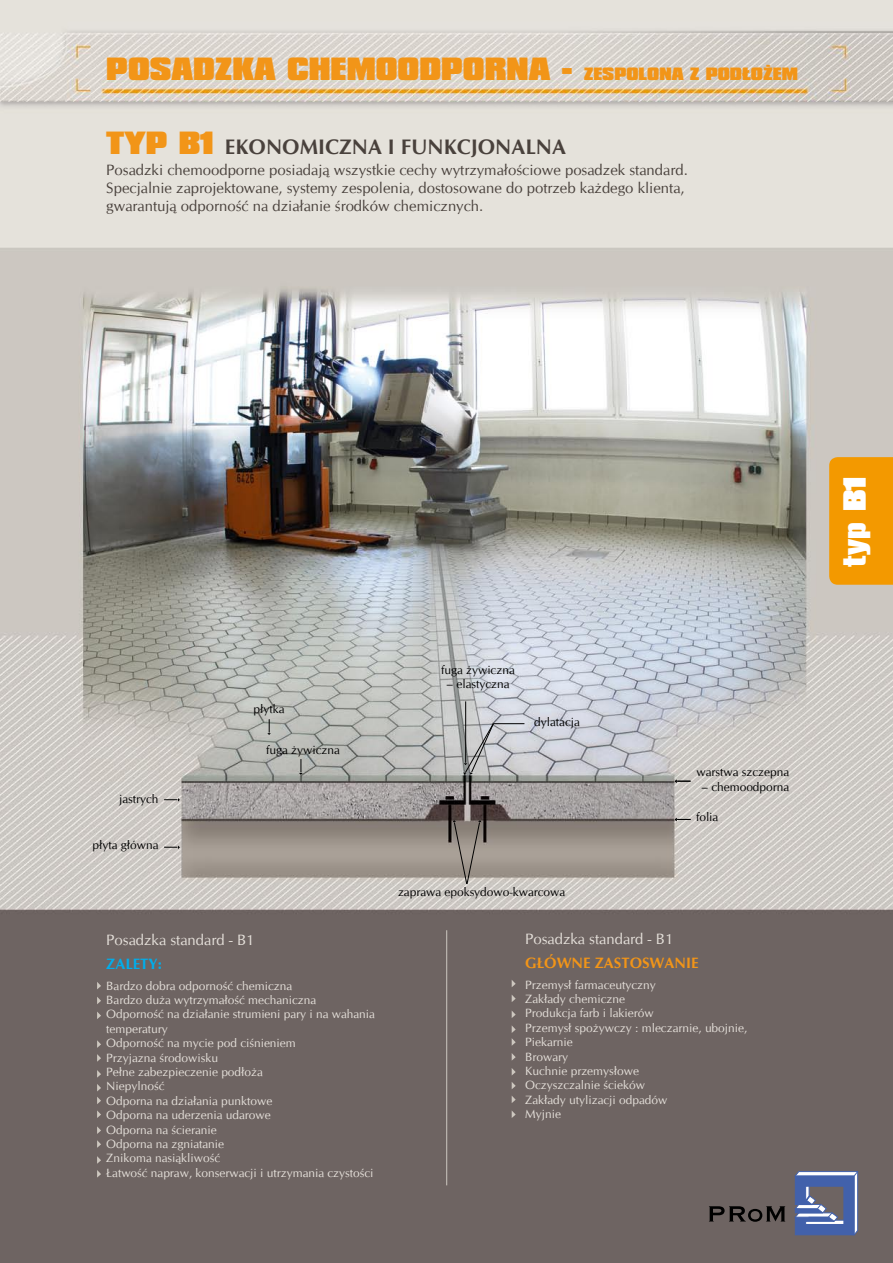
<style>
.page{position:relative;width:893px;height:1263px;background:#fff}
.page>*{position:absolute;margin:0;border:0;box-sizing:border-box;transform-origin:0 0}
.t1{font:27px "Compacta Blk PL";color:#f29518}
.t2{font:27px "Compacta Blk PL";color:#fff}
.t3{font:700 21px "CG Omega CE";color:#49413c}
.t4{font:15px/18px "CG Omega CE";color:#49413c}
.t5{font:15px "CG Omega CE";color:#e5e0da}
.t6{font:700 15px "CG Omega CE";color:#f29518}
.t7{font:700 15px "CG Omega CE";color:#00aeec}
.t8{font:12px/14.4px "CG Omega CE";color:#e5e0da}
.t9{font:12px "CG Omega CE";color:#000}
.s1{font-size:15px}
.s2{font-family:"Compacta Blk PL";font-weight:400;font-size:27px;color:#f29518}
</style>
<div class="page">
<img style="left:0;top:0;width:893px;height:1263px">
<svg style="left:97px;top:982px;width:4px;height:7px"></svg>
<svg style="left:97px;top:997px;width:4px;height:7px"></svg>
<svg style="left:97px;top:1011px;width:4px;height:8px"></svg>
<svg style="left:97px;top:1040px;width:4px;height:8px"></svg>
<svg style="left:97px;top:1054px;width:4px;height:8px"></svg>
<svg style="left:97px;top:1070px;width:4px;height:8px"></svg>
<svg style="left:97px;top:1084px;width:4px;height:20px"></svg>
<svg style="left:512px;top:980px;width:4px;height:7px"></svg>
<svg style="left:512px;top:994px;width:4px;height:8px"></svg>
<svg style="left:512px;top:1010px;width:4px;height:8px"></svg>
<svg style="left:512px;top:1025px;width:4px;height:21px"></svg>
<hr style="left:446px;top:930px;width:1px;height:255px;background:#ccc7c0">
<svg style="left:97px;top:1170px;width:4px;height:7px"></svg>
<svg style="left:512px;top:1053px;width:4px;height:8px"></svg>
<svg style="left:512px;top:1068px;width:4px;height:7px"></svg>
<svg style="left:512px;top:1082px;width:4px;height:7px"></svg>
<svg style="left:512px;top:1095px;width:4px;height:8px"></svg>
<svg style="left:512px;top:1110px;width:4px;height:8px"></svg>
<svg style="left:97px;top:1110px;width:4px;height:8px"></svg>
<svg style="left:97px;top:1126px;width:4px;height:8px"></svg>
<svg style="left:97px;top:1140px;width:4px;height:8px"></svg>
<svg style="left:97px;top:1156px;width:4px;height:8px"></svg>
<svg style="left:164px;top:798px;width:16px;height:3px"></svg>
<svg style="left:267px;top:719px;width:4px;height:16px"></svg>
<svg style="left:299px;top:759px;width:4px;height:16px"></svg>
<hr style="left:465px;top:701px;width:1px;height:62px;background:#000">
<svg style="left:463px;top:723px;width:31px;height:52px;background:#abacae"></svg>
<hr style="left:493px;top:723px;width:31px;height:1px;background:#000">
<svg style="left:164px;top:845px;width:16px;height:4px"></svg>
<svg style="left:453px;top:820px;width:28px;height:64px;background:#938b83"></svg>
<svg style="left:709px;top:1206px;width:76px;height:16px"></svg>
<svg style="left:795px;top:1171px;width:63px;height:64px;background:#6a7caa"></svg>
<div style="left:829px;top:457px;width:64px;height:128px;background:#f39900"></div>
<svg style="left:675px;top:779px;width:16px;height:4px"></svg>
<svg style="left:675px;top:818px;width:16px;height:3px"></svg>
<h1 class="t1" style="left:106px;top:52px;width:693px">POSADZKA CHEMOODPORNA - <span class="s1">ZESPOLONA Z PODŁOŻEM</span></h1>
<h2 class="t3" style="left:106px;top:133px;width:461px"><span class="s2">typ B1</span> EKONOMICZNA I FUNKCJONALNA</h2>
<p class="t4" style="left:106px;top:161px;width:583px">Posadzki chemoodporne posiadają wszystkie cechy wytrzymałościowe posadzek standard.<br>Specjalnie zaprojektowane, systemy zespolenia, dostosowane do potrzeb każdego klienta, gwarantują odporność na działanie środków chemicznych.</p>
<p class="t9" style="left:119px;top:792px;width:41px">jastrych</p>
<p class="t9" style="left:93px;top:838px;width:67px">płyta główna</p>
<p class="t9" style="left:254px;top:701px;width:32px">płytka</p>
<p class="t9" style="left:266px;top:743px;width:75px">fuga żywiczna</p>
<p class="t5" style="left:106px;top:930px;width:150px">Posadzka standard - B1</p>
<p class="t7" style="left:106px;top:954px;width:57px">ZALETY:</p>
<p class="t8" style="left:106px;top:978px;width:270px">Bardzo dobra odporność chemiczna<br>Bardzo duża wytrzymałość mechaniczna<br>Odporność na działanie strumieni pary i na wahania temperatury<br>Odporność na mycie pod ciśnieniem<br>Przyjazna środowisku<br>Pełne zabezpieczenie podłoża<br>Niepylność<br>Odporna na działania punktowe<br>Odporna na uderzenia udarowe<br>Odporna na ścieranie<br>Odporna na zgniatanie<br>Znikoma nasiąkliwość<br>Łatwość napraw, konserwacji i utrzymania czystości</p>
<p class="t9" style="left:441px;top:663px;width:75px">fuga żywiczna</p>
<p class="t9" style="left:446px;top:677px;width:65px">– elastyczna</p>
<p class="t9" style="left:534px;top:715px;width:47px">dylatacja</p>
<p class="t9" style="left:398px;top:885px;width:169px">zaprawa epoksydowo-kwarcowa</p>
<p class="t9" style="left:696px;top:765px;width:94px">warstwa szczepna</p>
<p class="t9" style="left:701px;top:780px;width:89px">– chemoodporna</p>
<p class="t9" style="left:696px;top:810px;width:24px">folia</p>
<p class="t5" style="left:525px;top:929px;width:150px">Posadzka standard - B1</p>
<p class="t6" style="left:525px;top:953px;width:175px">GŁÓWNE ZASTOSWANIE</p>
<p class="t8" style="left:525px;top:977px;width:224px">Przemysł farmaceutyczny<br>Zakłady chemiczne<br>Produkcja farb i lakierów<br>Przemysł spożywczy : mleczarnie, ubojnie,<br>Piekarnie<br>Browary<br>Kuchnie przemysłowe<br>Oczyszczalnie ścieków<br>Zakłady utylizacji odpadów<br>Myjnie</p>
<h1 class="t2" style="left:838px;top:567px;width:92px;rotate:-90deg">typ B1</h1>
</div>
